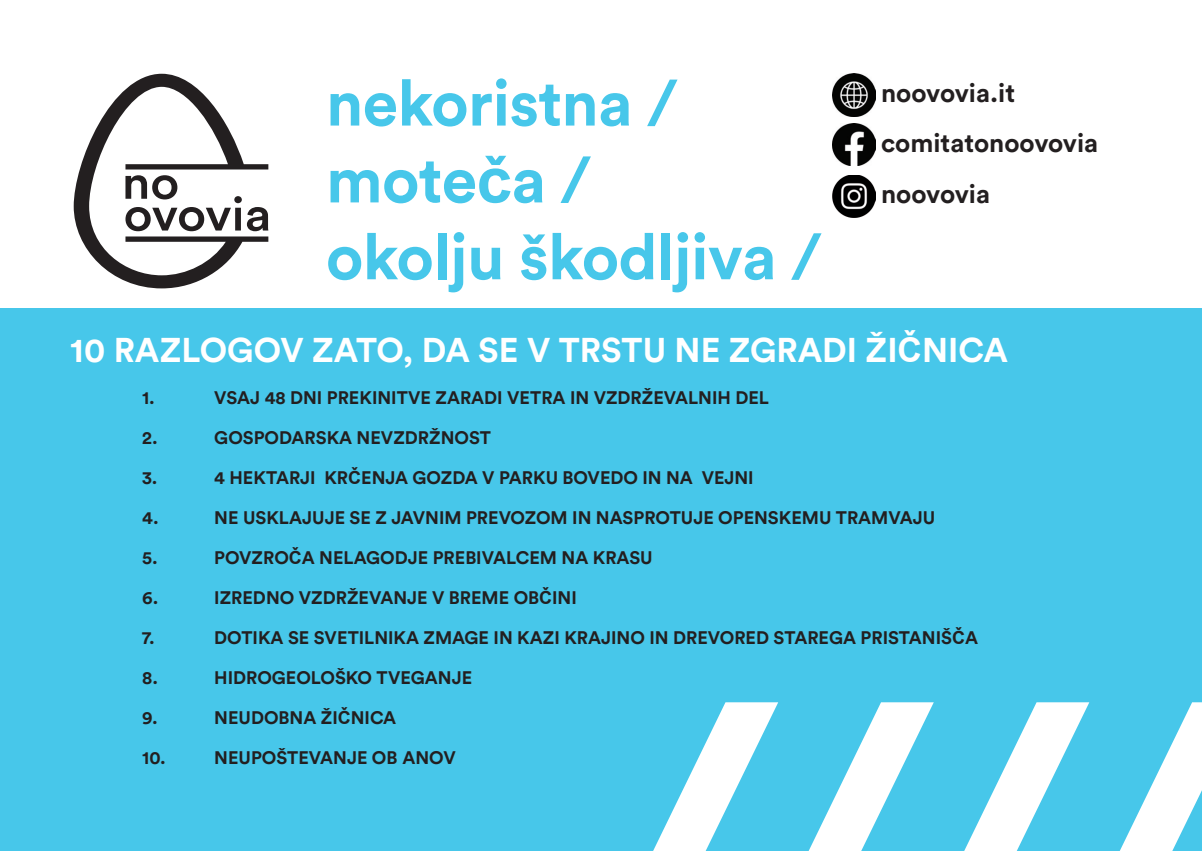
<style>
.page{position:relative;width:1202px;height:851px;background:#fff}
.page>*{position:absolute;margin:0;border:0;box-sizing:border-box;transform-origin:0 0}
.t1{font:700 64px/76.8px "Circular Std";letter-spacing:-.01em;color:#47c7ea}
.t2{font:700 34px "Circular Std";color:#fff}
.t3{font:700 26px/50px "Circular Std";color:#231f20}
.t4{font:700 18px "Circular Std";color:#231f20}
.s1{font-family:"Arial"}
</style>
<div class="page">
<div style="left:0;top:308px;width:1202px;height:542px;background:#47c7ea"></div>
<svg style="left:653px;top:702px;width:549px;height:148px"></svg>
<svg style="left:74px;top:74px;width:194px;height:214px"></svg>
<img style="left:833px;top:74px;width:42px;height:42px">
<img style="left:833px;top:123px;width:42px;height:43px">
<img style="left:833px;top:175px;width:42px;height:42px">
<h1 class="t1" style="left:326px;top:63px;width:497px">nekoristna / mote<span class="s1">č</span>a /<br>okolju škodljiva /</h1>
<h3 class="t3" style="left:881px;top:68px;width:219px">noovovia.it comitatonoovovia noovovia</h3>
<h2 class="t2" style="left:70px;top:328px;width:939px">10 RAZLOGOV ZATO, DA SE V TRSTU NE ZGRADI ŽI<span class="s1">Č</span>NICA</h2>
<p class="t4" style="left:142px;top:386px;width:14px">1.</p>
<p class="t4" style="left:214px;top:386px;width:556px">VSAJ 48 DNI PREKINITVE ZARADI VETRA IN VZDRŽEVALNIH DEL</p>
<p class="t4" style="left:142px;top:426px;width:17px">2.</p>
<p class="t4" style="left:214px;top:426px;width:278px">GOSPODARSKA NEVZDRŽNOST</p>
<p class="t4" style="left:142px;top:466px;width:17px">3.</p>
<p class="t4" style="left:214px;top:466px;width:541px">4 HEKTARJI KR<span class="s1">Č</span>ENJA GOZDA V PARKU BOVEDO IN NA VEJNI</p>
<p class="t4" style="left:142px;top:506px;width:18px">4.</p>
<p class="t4" style="left:214px;top:506px;width:722px">NE USKLAJUJE SE Z JAVNIM PREVOZOM IN NASPROTUJE OPENSKEMU TRAMVAJU</p>
<p class="t4" style="left:142px;top:546px;width:17px">5.</p>
<p class="t4" style="left:214px;top:546px;width:440px">POVZRO<span class="s1">Č</span>A NELAGODJE PREBIVALCEM NA KRASU</p>
<p class="t4" style="left:142px;top:586px;width:18px">6.</p>
<p class="t4" style="left:214px;top:586px;width:364px">IZREDNO VZDRŽEVANJE V BREME OB<span class="s1">Č</span>INI</p>
<p class="t4" style="left:142px;top:626px;width:14px">7.</p>
<p class="t4" style="left:214px;top:626px;width:765px">DOTIKA SE SVETILNIKA ZMAGE IN KAZI KRAJINO IN DREVORED STAREGA PRISTANIŠ<span class="s1">Č</span>A</p>
<p class="t4" style="left:142px;top:666px;width:17px">8.</p>
<p class="t4" style="left:214px;top:666px;width:259px">HIDROGEOLOŠKO TVEGANJE</p>
<p class="t4" style="left:142px;top:706px;width:17px">9.</p>
<p class="t4" style="left:214px;top:706px;width:183px">NEUDOBNA ŽI<span class="s1">Č</span>NICA</p>
<p class="t4" style="left:142px;top:746px;width:25px">10.</p>
<p class="t4" style="left:214px;top:746px;width:243px">NEUPOŠTEVANJE OB ANOV</p>
</div>
